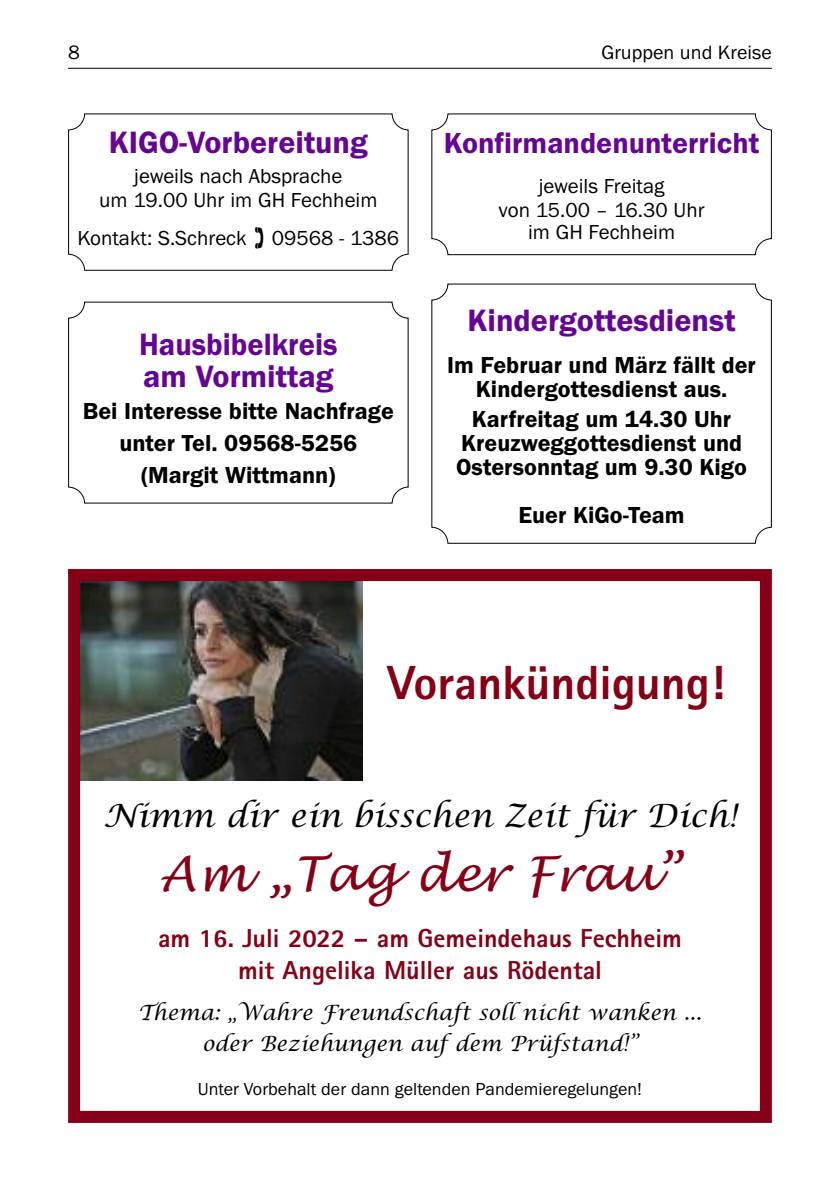
<style>
.page{position:relative;width:840px;height:1191px;background:#fff}
.page>*{position:absolute;margin:0;border:0;box-sizing:border-box;transform-origin:0 0}
.t1{font:800 48px "Agfa Rotis Sans Serif";color:#850016}
.t2{font:italic 48px "Lucida Handwriting";color:#850016}
.t3{font:600 32px "Franklin Gothic";color:#660493}
.t4{font:italic 32px "Lucida Calligraphy";color:#000}
.t5{font:600 32px/32px "Franklin Gothic";color:#660493;scale:.95 1}
.t6{font:600 30px "Franklin Gothic";color:#660493}
.t7{font:800 26px/32px "Agfa Rotis Sans Serif";color:#850016;text-align:center}
.t8{font:600 24px/24px "Franklin Gothic";color:#000;text-align:center}
.t9{font:21px/24px "Franklin Gothic";color:#000;text-align:center}
.t10{font:italic 21px/30px "Lucida Calligraphy";color:#000;text-align:center}
.t11{font:20px "Franklin Gothic";color:#000}
.t12{font:18px "Franklin Gothic";color:#000}
</style>
<div class="page">
<hr style="left:68px;top:68px;width:703px;height:1px;background:#000">
<div style="left:68px;top:113px;width:340px;height:158px;border:2px solid #000;border-radius:16px"></div>
<div style="left:431px;top:113px;width:340px;height:142px;border:2px solid #000;border-radius:16px"></div>
<div style="left:68px;top:302px;width:340px;height:201px;border:2px solid #000;border-radius:16px"></div>
<div style="left:431px;top:283px;width:340px;height:261px;border:2px solid #000;border-radius:16px"></div>
<img style="left:81px;top:582px;width:281px;height:198px">
<div style="left:68px;top:569px;width:703px;height:554px;border:12px solid #850016"></div>
<p class="t11" style="left:68px;top:41px;width:13px">8</p>
<p class="t11" style="left:601px;top:41px;width:172px">Gruppen und Kreise</p>
<h2 class="t3" style="left:109px;top:123px;width:260px">KIGO-Vorbereitung</h2>
<p class="t9" style="left:99px;top:164px;width:280px">jeweils nach Absprache<br>um 19.00 Uhr im GH Fechheim</p>
<p class="t9" style="left:77px;top:226px;width:323px">Kontakt: S.Schreck 09568 - 1386</p>
<h2 class="t5" style="left:139px;top:327px;width:210px">Hausbibelkreis am Vormittag</h2>
<p class="t8" style="left:83px;top:394px;width:312px;line-height:32px">Bei Interesse bitte Nachfrage unter Tel. 09568-5256 (Margit Wittmann)</p>
<p class="t6" style="left:443px;top:125px;width:317px">Konfirmandenunterricht</p>
<p class="t9" style="left:498px;top:174px;width:207px">jeweils Freitag<br>von 15.00 – 16.30 Uhr</p>
<p class="t9" style="left:527px;top:220px;width:149px">im GH Fechheim</p>
<h2 class="t3" style="left:467px;top:301px;width:270px">Kindergottesdienst</h2>
<p class="t8" style="left:447px;top:353px;width:310px">Im Februar und März fällt der<br>Kindergottesdienst aus.</p>
<p class="t8" style="left:456px;top:406px;width:292px">Karfreitag um 14.30 Uhr<br>Kreuzweggottesdienst und<br>Ostersonntag um 9.30 Kigo</p>
<p class="t8" style="left:518px;top:502px;width:167px">Euer KiGo-Team</p>
<h1 class="t1" style="left:387px;top:654px;width:338px">Vorankündigung!</h1>
<h2 class="t4" style="left:103px;top:797px;width:634px">Nimm dir ein bisschen Zeit für Dich!</h2>
<h1 class="t2" style="left:159px;top:846px;width:522px">Am „Tag der Frau”</h1>
<p class="t7" style="left:158px;top:922px;width:525px">am 16. Juli 2022 – am Gemeindehaus Fechheim mit Angelika Müller aus Rödental</p>
<p class="t10" style="left:138px;top:998px;width:564px">Thema: „Wahre Freundschaft soll nicht wanken ... oder Beziehungen auf dem Prüfstand!”</p>
<p class="t12" style="left:198px;top:1078px;width:445px">Unter Vorbehalt der dann geltenden Pandemieregelungen!</p>
</div>
